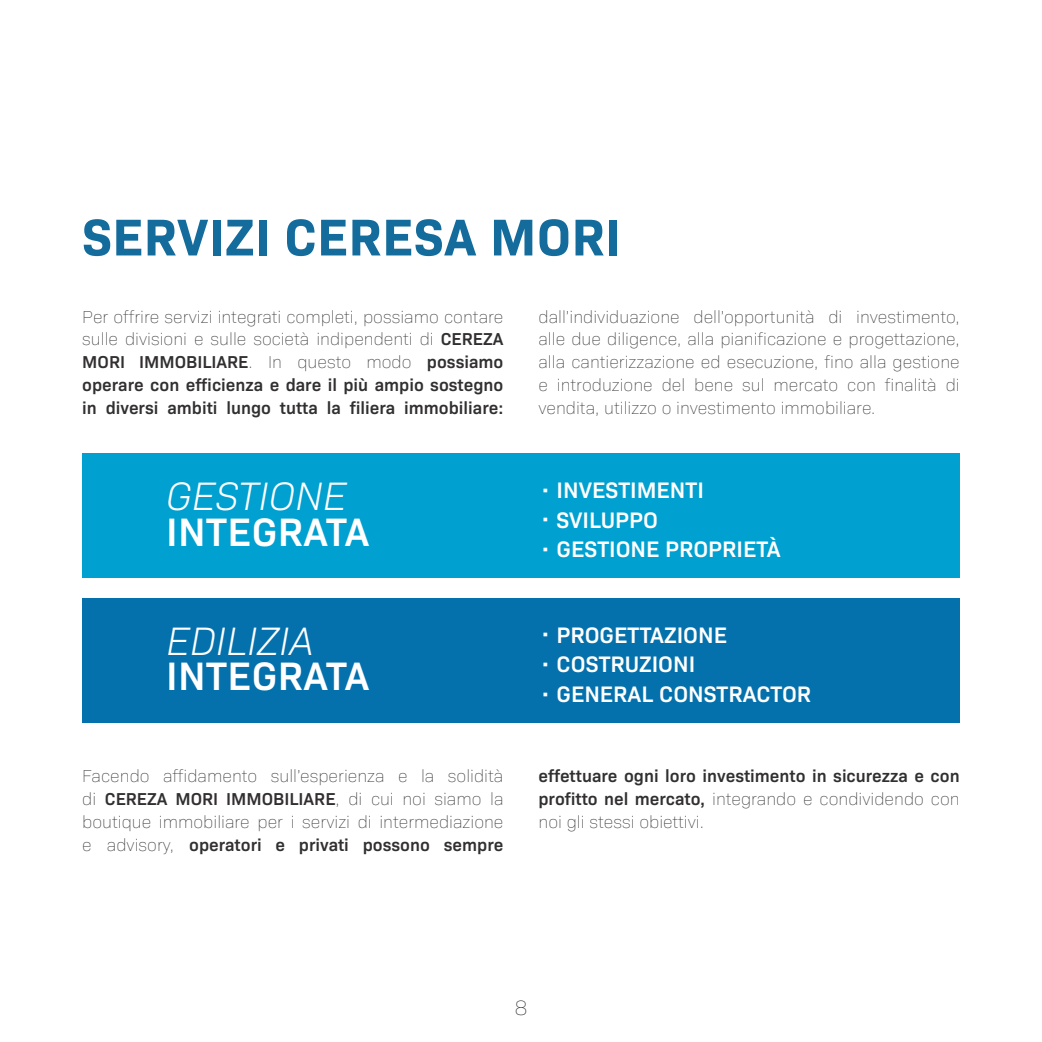
<style>
.page{position:relative;width:1042px;height:1042px;background:#fff}
.page>*{position:absolute;margin:0;border:0;box-sizing:border-box;transform-origin:0 0}
.Title_4{font:700 52.5px "Bio Sans";letter-spacing:.01em;color:#136c9c}
.Title_4-2{font:600 40.25px "Bio Sans";letter-spacing:.01em;color:#fff}
.Text_5{font:italic 300 40.25px "Bio Sans";color:#fff}
.Text{font:600 22.75px "Bio Sans";color:#fff}
.t1{font:200 21px "Bio Sans";color:#312f30}
.Text_2{font:200 17.5px/22.8px "Bio Sans";color:#312f30;text-align:justify}
.Text_2-2{font:600 17.5px/22.8px "Bio Sans";color:#312f30;text-align:justify}
.s1{font-weight:200}
.s2{font-size:28px}
.s3{font-weight:600}
</style>
<div class="page">
<div style="left:82px;top:453px;width:877px;height:124px;background:#00a0d0"></div>
<div style="left:82px;top:598px;width:877px;height:124px;background:#0471ac"></div>
<p class="Title_4" style="left:82px;top:197px;width:540px">SERVIZI CERESA MORI</p>
<p class="Text_2-2" style="left:82px;top:304px;width:423px"><span class="s1">Per offrire servizi integrati completi, possiamo contare sulle divisioni e sulle società indipendenti di</span> CEREZA MORI IMMOBILIARE<span class="s1">. In questo modo</span> possiamo operare con efficienza e dare il più ampio sostegno in diversi ambiti lungo tutta la filiera immobiliare:</p>
<p class="Text_2" style="left:538px;top:304px;width:423px">dall’individuazione dell’opportunità di investimento, alle due diligence, alla pianificazione e progettazione, alla cantierizzazione ed esecuzione, fino alla gestione e introduzione del bene sul mercato con finalità di vendita, utilizzo o investimento immobiliare.</p>
<p class="Text_5" style="left:166px;top:467px;width:181px">GESTIONE</p>
<p class="Title_4-2" style="left:166px;top:501px;width:205px">INTEGRATA</p>
<p class="Text_5" style="left:166px;top:612px;width:149px">EDILIZIA</p>
<p class="Title_4-2" style="left:166px;top:646px;width:205px">INTEGRATA</p>
<p class="Text" style="left:541px;top:473px;width:164px"><span class="s2">·</span> INVESTIMENTI</p>
<p class="Text" style="left:541px;top:502px;width:118px"><span class="s2">·</span> SVILUPPO</p>
<p class="Text" style="left:541px;top:532px;width:241px"><span class="s2">·</span> GESTIONE PROPRIETÀ</p>
<p class="Text" style="left:541px;top:617px;width:187px"><span class="s2">·</span> PROGETTAZIONE</p>
<p class="Text" style="left:541px;top:647px;width:155px"><span class="s2">·</span> COSTRUZIONI</p>
<p class="Text" style="left:541px;top:677px;width:271px"><span class="s2">·</span> GENERAL CONSTRACTOR</p>
<p class="Text_2" style="left:82px;top:764px;width:423px">Facendo affidamento sull’esperienza e la solidità di <span class="s3">CEREZA MORI IMMOBILIARE</span>, di cui noi siamo la boutique immobiliare per i servizi di intermediazione e advisory, <span class="s3">operatori e privati possono sempre</span></p>
<p class="Text_2-2" style="left:538px;top:763px;width:423px">effettuare ogni loro investimento in sicurezza e con profitto nel mercato, <span class="s1">integrando e condividendo con noi gli stessi obiettivi.</span></p>
<p class="t1" style="left:515px;top:993px;width:14px">8</p>
</div>
